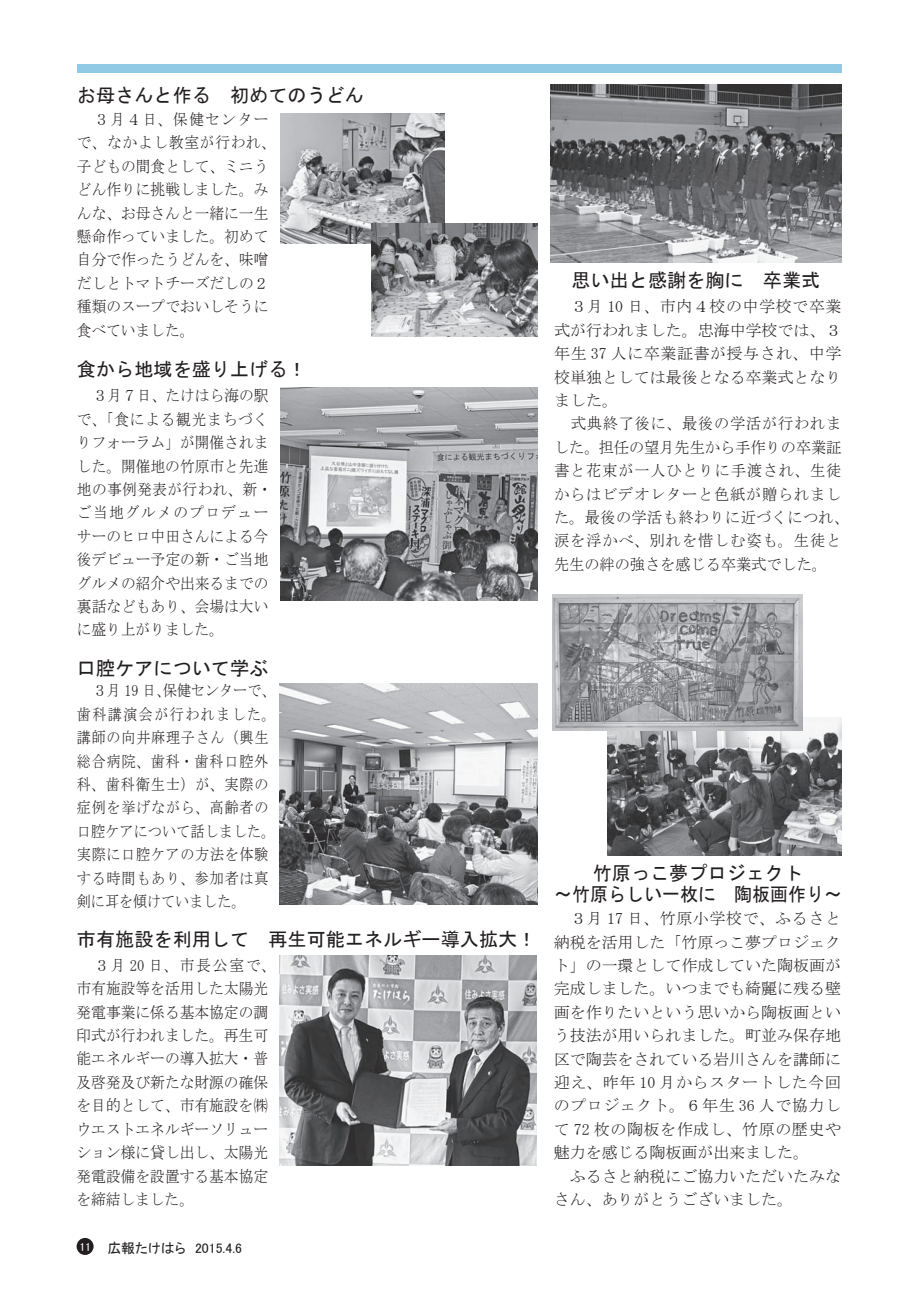
<style>
.page{position:relative;width:919px;height:1289px;background:#fff}
.page>*{position:absolute;margin:0;border:0;box-sizing:border-box;transform-origin:0 0}
.t1{font:19.2px/21.3px "MS Gothic";color:#231f20;text-align:center}
.t2{font:15.9px/23.4px "MS Mincho";letter-spacing:.005em;color:#231f20;scale:.92 1}
.t3{font:15.9px/23.4px "MS Mincho";letter-spacing:.005em;color:#231f20;text-align:justify}
.t4{font:15.9px/23.4px "MS Mincho";letter-spacing:.06em;color:#231f20;scale:.88 1}
.t5{font:15.9px/23.4px "MS Mincho";letter-spacing:.055em;color:#231f20;scale:.95 1}
.t6{font:13.8px "MS P Gothic";color:#231f20}
.s1{font-size:11.7px;color:#fff}
</style>
<div class="page">
<div style="left:77px;top:1237px;width:17px;height:17px;background:#231f20;border-radius:50%"></div>
<div style="left:77px;top:64px;width:764px;height:8px;background:#91cae4"></div>
<img style="left:550px;top:85px;width:291px;height:178px">
<img style="left:281px;top:387px;width:256px;height:213px">
<img style="left:280px;top:683px;width:257px;height:221px">
<img style="left:280px;top:955px;width:257px;height:210px">
<img style="left:280px;top:114px;width:164px;height:130px">
<img style="left:371px;top:223px;width:166px;height:113px">
<img style="left:607px;top:718px;width:234px;height:137px">
<img style="left:552px;top:594px;width:250px;height:136px">
<p class="t1" style="left:77px;top:84px;width:289px">お母さんと作る　初めてのうどん</p>
<p class="t2" style="left:77px;top:107px;width:217px;text-indent:17px">３月４日、保健センターで、なかよし教室が行われ、子どもの間食として、ミニうどん作りに挑戦しました。みんな、お母さんと一緒に一生懸命作っていました。初めて自分で作ったうどんを、味噌だしとトマトチーズだしの２種類のスープでおいしそうに食べていました。</p>
<p class="t1" style="left:77px;top:358px;width:231px">食から地域を盛り上げる！</p>
<p class="t2" style="left:77px;top:384px;width:213px;text-indent:16px">３月７日、たけはら海の駅で、「食による観光まちづくりフォーラム」が開催されました。開催地の竹原市と先進地の事例発表が行われ、新・ご当地グルメのプロデューサーのヒロ中田さんによる今後デビュー予定の新・ご当地グルメの紹介や出来るまでの裏話などもあり、会場は大いに盛り上がりました。</p>
<p class="t1" style="left:77px;top:657px;width:193px">口腔ケアについて学ぶ</p>
<p class="t4" style="left:77px;top:679px;width:227px;text-indent:16px">３月 19 日、保健センターで、歯科講演会が行われました。講師の向井麻理子さん（興生総合病院、歯科・歯科口腔外科、歯科衛生士）が、実際の症例を挙げながら、高齢者の口腔ケアについて話しました。実際に口腔ケアの方法を体験する時間もあり、参加者は真剣に耳を傾けていました。</p>
<p class="t1" style="left:77px;top:928px;width:461px">市有施設を利用して　再生可能エネルギー導入拡大！</p>
<p class="t2" style="left:77px;top:953px;width:217px;text-indent:18px">３月 20 日、市長公室で、市有施設等を活用した太陽光発電事業に係る基本協定の調印式が行われました。再生可能エネルギーの導入拡大・普及啓発及び新たな財源の確保を目的として、市有施設を㈱ウエストエネルギーソリューション様に貸し出し、太陽光発電設備を設置する基本協定を締結しました。</p>
<p class="t6" style="left:79px;top:1240px;width:164px"><span class="s1">11</span> 広報たけはら　2015.4.6</p>
<p class="t1" style="left:571px;top:269px;width:250px">思い出と感謝を胸に　卒業式</p>
<p class="t3" style="left:554px;top:295px;width:289px">　３月 10 日、市内４校の中学校で卒業式が行われました。忠海中学校では、３年生 37 人に卒業証書が授与され、中学校単独としては最後となる卒業式となりました。</p>
<p class="t5" style="left:554px;top:412px;width:312px;text-indent:17px">式典終了後に、最後の学活が行われました。担任の望月先生から手作りの卒業証書と花束が一人ひとりに手渡され、生徒からはビデオレターと色紙が贈られました。最後の学活も終わりに近づくにつれ、涙を浮かべ、別れを惜しむ姿も。生徒と先生の絆の強さを感じる卒業式でした。</p>
<p class="t1" style="left:554px;top:862px;width:289px">竹原っこ夢プロジェクト<br>～竹原らしい一枚に　陶板画作り～</p>
<p class="t3" style="left:553px;top:906px;width:289px;text-align:left">　３月 17 日、竹原小学校で、ふるさと納税を活用した「竹原っこ夢プロジェクト」の一環として作成していた陶板画が完成しました。いつまでも綺麗に残る壁画を作りたいという思いから陶板画という技法が用いられました。町並み保存地区で陶芸をされている岩川さんを講師に迎え、昨年 10 月からスタートした今回のプロジェクト。６年生 36 人で協力して 72 枚の陶板を作成し、竹原の歴史や魅力を感じる陶板画が出来ました。<br>　ふるさと納税にご協力いただいたみなさん、ありがとうございました。</p>
</div>
